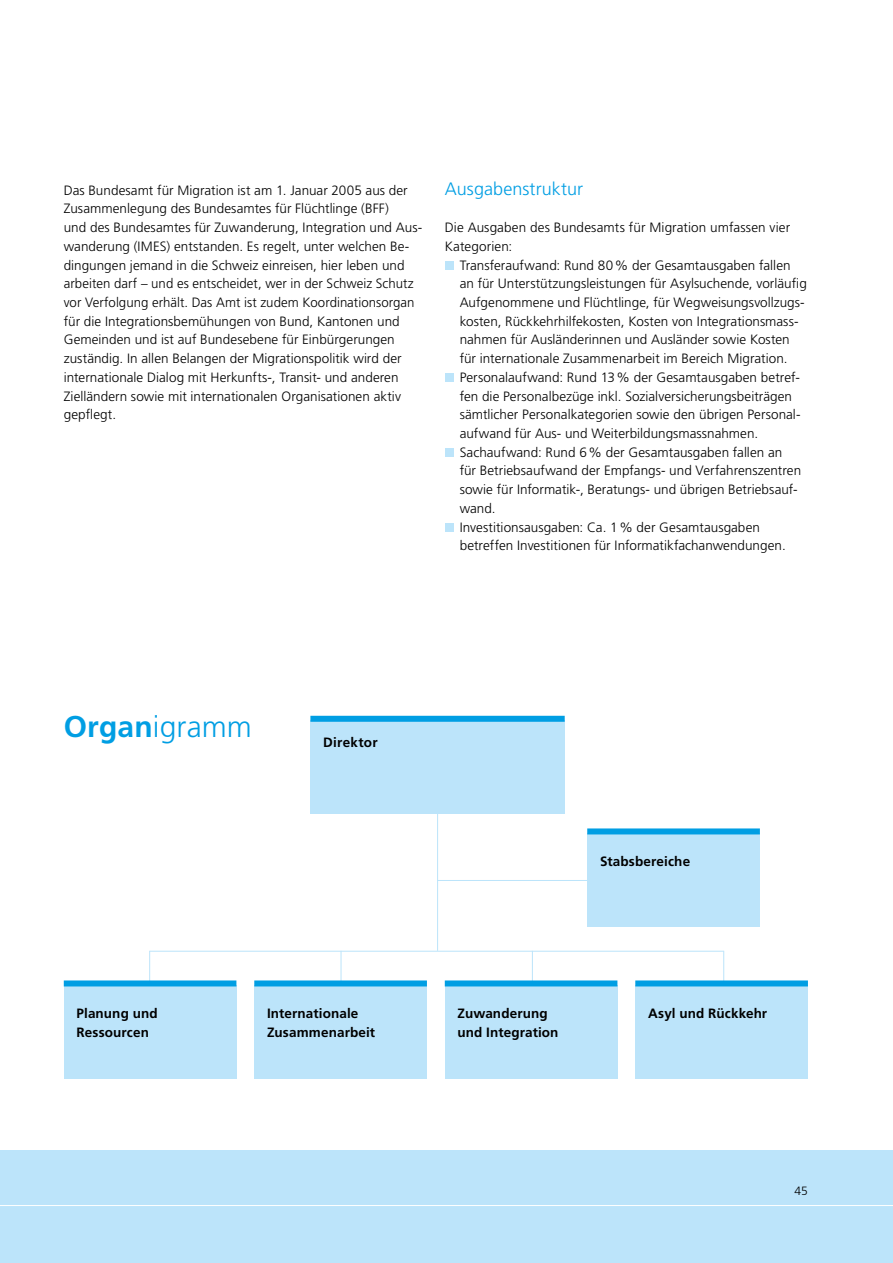
<style>
.page{position:relative;width:893px;height:1263px;background:#fff}
.page>*{position:absolute;margin:0;border:0;box-sizing:border-box;transform-origin:0 0}
.t1{font:300 30px "Frutiger LT Std";letter-spacing:.005em;color:#009ee3}
.t2{font:300 18px "Frutiger LT Std";letter-spacing:.005em;color:#009ee3}
.t3{font:300 13.5px/18.8px "Frutiger LT Std";color:#000}
.t4{font:700 13.5px/18.8px "Frutiger LT Std";letter-spacing:.01em;color:#000}
.t5{font:300 12px "Frutiger LT Std";color:#000}
.s1{font-weight:700}
</style>
<div class="page">
<div style="left:0;top:1150px;width:893px;height:113px;background:#bce4fa"></div>
<hr style="left:0;top:981px;width:1px;height:282px;background:#00a7e7">
<hr style="left:0;top:1205px;width:893px;height:1px;background:#fff">
<div style="left:445px;top:261px;width:9px;height:9px;background:#bce4fa"></div>
<div style="left:445px;top:373px;width:9px;height:9px;background:#bce4fa"></div>
<div style="left:445px;top:448px;width:9px;height:9px;background:#bce4fa"></div>
<div style="left:445px;top:523px;width:9px;height:8px;background:#bce4fa"></div>
<hr style="left:149px;top:951px;width:1px;height:98px;background:#bce4fa">
<hr style="left:341px;top:951px;width:1px;height:98px;background:#bce4fa">
<hr style="left:723px;top:951px;width:1px;height:98px;background:#bce4fa">
<hr style="left:532px;top:951px;width:1px;height:98px;background:#bce4fa">
<hr style="left:437px;top:729px;width:1px;height:222px;background:#bce4fa">
<div style="left:310px;top:720px;width:255px;height:94px;background:#bce4fa"></div>
<div style="left:310px;top:716px;width:255px;height:6px;background:#009ee3"></div>
<div style="left:64px;top:985px;width:172px;height:93px;background:#bce4fa"></div>
<div style="left:64px;top:980px;width:172px;height:6px;background:#009ee3"></div>
<hr style="left:150px;top:951px;width:574px;height:1px;background:#bce4fa">
<div style="left:254px;top:985px;width:173px;height:93px;background:#bce4fa"></div>
<div style="left:254px;top:980px;width:173px;height:6px;background:#009ee3"></div>
<div style="left:445px;top:985px;width:172px;height:93px;background:#bce4fa"></div>
<div style="left:445px;top:980px;width:172px;height:6px;background:#009ee3"></div>
<div style="left:635px;top:985px;width:173px;height:93px;background:#bce4fa"></div>
<div style="left:635px;top:980px;width:173px;height:6px;background:#009ee3"></div>
<div style="left:587px;top:833px;width:173px;height:93px;background:#bce4fa"></div>
<div style="left:587px;top:828px;width:173px;height:6px;background:#009ee3"></div>
<hr style="left:437px;top:880px;width:248px;height:1px;background:#bce4fa">
<p class="t3" style="left:64px;top:181px;width:360px">Das Bundesamt für Migration ist am 1. Januar 2005 aus der Zusammenlegung des Bundesamtes für Flüchtlinge (BFF)<br>und des Bundesamtes für Zuwanderung, Integration und Aus&shy;wanderung (IMES) entstanden. Es regelt, unter welchen Be&shy;dingungen jemand in die Schweiz einreisen, hier leben und arbeiten darf – und es entscheidet, wer in der Schweiz Schutz vor Verfolgung erhält. Das Amt ist zudem Koordinationsorgan für die Integrationsbemühungen von Bund, Kantonen und Gemeinden und ist auf Bundesebene für Einbürgerungen zuständig. In allen Belangen der Migrationspolitik wird der internationale Dialog mit Herkunfts-, Transit- und anderen Zielländern sowie mit internationalen Organisationen aktiv gepflegt.</p>
<h2 class="t2" style="left:445px;top:178px;width:140px">Ausgabenstruktur</h2>
<p class="t3" style="left:445px;top:218px;width:347px">Die Ausgaben des Bundesamts für Migration umfassen vier<br>Kategorien:</p>
<p class="t3" style="left:460px;top:256px;width:349px">Transferaufwand: Rund 80% der Gesamtausgaben fallen an für Unterstützungsleistungen für Asylsuchende, vorläufig Aufgenommene und Flüchtlinge, für Wegweisungsvollzugs&shy;kosten, Rückkehrhilfekosten, Kosten von Integrationsmass&shy;nahmen für Ausländerinnen und Ausländer sowie Kosten für internationale Zusammenarbeit im Bereich Migration.<br>Personalaufwand: Rund 13% der Gesamtausgaben betref&shy;fen die Personalbezüge inkl. Sozialversicherungsbeiträgen sämtlicher Personalkategorien sowie den übrigen Personal&shy;aufwand für Aus- und Weiterbildungsmassnahmen.<br>Sachaufwand: Rund 6% der Gesamtausgaben fallen an<br>für Betriebsaufwand der Empfangs- und Verfahrenszentren sowie für Informatik-, Beratungs- und übrigen Betriebsauf&shy;wand.<br>Investitionsausgaben: Ca. 1% der Gesamtausgaben betreffen Investitionen für Informatikfachanwendungen.</p>
<h1 class="t1" style="left:64px;top:710px;width:190px"><span class="s1">Organ</span>igramm</h1>
<p class="t4" style="left:323px;top:733px;width:56px">Direktor</p>
<p class="t4" style="left:600px;top:852px;width:92px">Stabsbereiche</p>
<p class="t4" style="left:77px;top:1004px;width:83px">Planung und<br>Ressourcen</p>
<p class="t4" style="left:267px;top:1004px;width:110px">Internationale<br>Zusammenarbeit</p>
<p class="t4" style="left:458px;top:1004px;width:102px">Zuwanderung und Integration</p>
<p class="t4" style="left:648px;top:1004px;width:121px">Asyl und Rückkehr</p>
<p class="t5" style="left:795px;top:1184px;width:15px">45</p>
</div>
